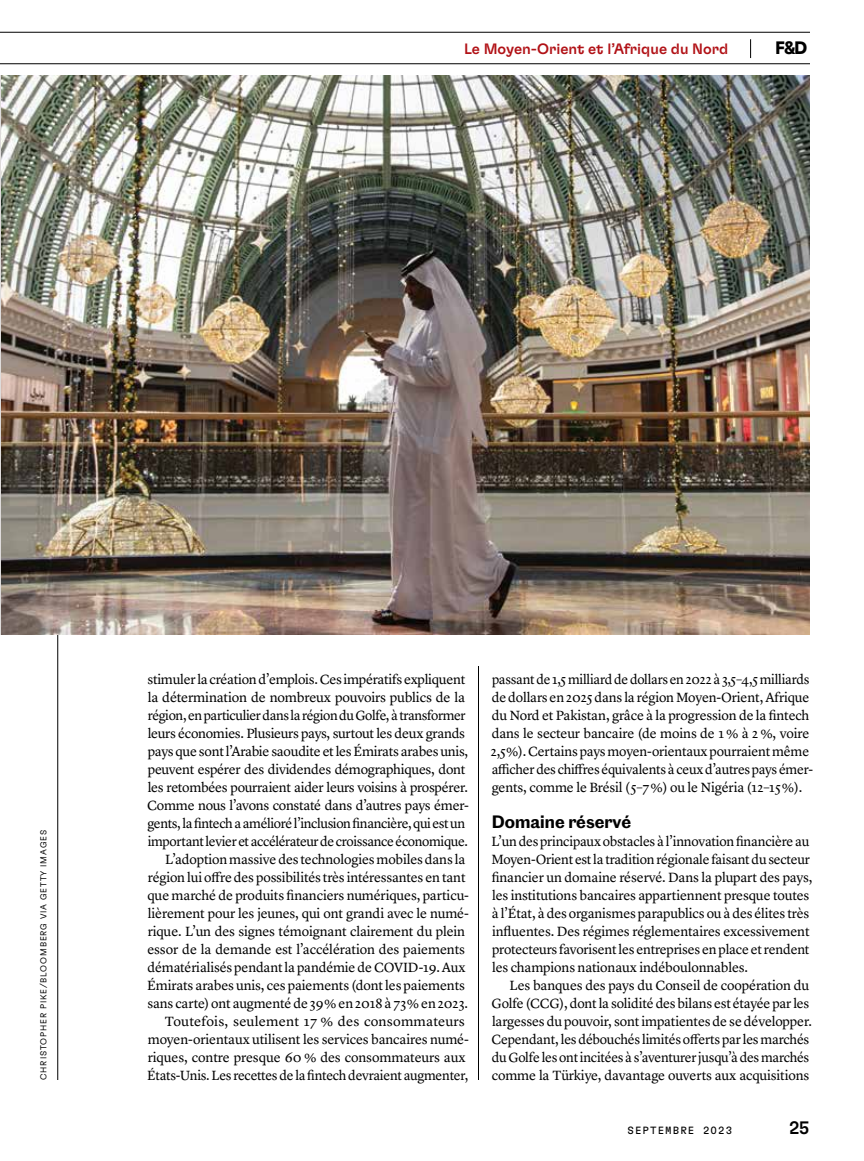
<style>
.page{position:relative;width:864px;height:1161px;background:#fff}
.page>*{position:absolute;margin:0;border:0;box-sizing:border-box;transform-origin:0 0}
.t1{font:700 18px "GT Flexa";color:#000}
.t2{font:500 18px "GT Flexa";color:#000}
.t3{font:600 16.5px "Caslon Doric";color:#000}
.t4{font:500 15px "GT Flexa";color:#b11116}
.t5{font:13.8px/18px "Lyon Text";letter-spacing:-.015em;color:#000}
.t6{font:10.5px "GT Flexa Mono";letter-spacing:.1em;color:#000}
.t7{font:300 8.7px "GT Flexa";letter-spacing:.1em;color:#000}
</style>
<div class="page">
<svg style="left:750px;top:39px;width:1px;height:19px"></svg>
<hr style="left:57px;top:75px;width:1px;height:1005px;background:#000">
<hr style="left:0;top:32px;width:810px;height:1px;background:#000">
<hr style="left:0;top:63px;width:810px;height:1px;background:#000">
<hr style="left:478px;top:666px;width:1px;height:414px;background:#000">
<img style="left:2px;top:75px;width:808px;height:559px">
<p class="t4" style="left:464px;top:39px;width:266px">Le Moyen-Orient et l’Afrique du Nord</p>
<h1 class="t1" style="left:775px;top:37px;width:33px">F&amp;D</h1>
<p class="t7" style="left:38px;top:1080px;width:251px;rotate:-90deg">CHRISTOPHER PIKE/BLOOMBERG VIA GETTY IMAGES</p>
<p class="t5" style="left:147px;top:669px;width:323px;text-align:right">stimuler la création d’emplois. Ces impératifs expliquent la détermination de nombreux pouvoirs publics de la région, en particulier dans la région du Golfe, à transformer leurs économies. Plusieurs pays, surtout les deux grands pays que sont l’Arabie saoudite et les Émirats arabes unis, peuvent espérer des dividendes démographiques, dont les retombées pourraient aider leurs voisins à prospérer.<br>Comme nous l’avons constaté dans d’autres pays émer&shy;gents, la fintech a amélioré l’inclusion financière, qui est un important levier et accélérateur de croissance économique.<br>L’adoption massive des technologies mobiles dans la région lui offre des possibilités très intéressantes en tant que marché de produits financiers numériques, particu&shy;lièrement pour les jeunes, qui ont grandi avec le numé&shy;rique. L’un des signes témoignant clairement du plein essor de la demande est l’accélération des paiements dématérialisés pendant la pandémie de COVID-19. Aux Émirats arabes unis, ces paiements (dont les paiements sans carte) ont augmenté de 39 % en 2018 à 73 % en 2023.<br>Toutefois, seulement 17 % des consommateurs moyen-orientaux utilisent les services bancaires numé&shy;riques, contre presque 60 % des consommateurs aux États-Unis. Les recettes de la fintech devraient augmenter,</p>
<p class="t5" style="left:491px;top:669px;width:324px">passant de 1,5milliard de dollars en 2022 à 3,5–4,5milliards de dollars en 2025 dans la région Moyen-Orient, Afrique du Nord et Pakistan, grâce à la progression de la fintech dans le secteur bancaire (de moins de 1 % à 2 %, voire 2,5 %). Certains pays moyen-orientaux pourraient même afficher des chiffres équivalents à ceux d’autres pays émer&shy;gents, comme le Brésil (5–7 %) ou le Nigéria (12–15 %).</p>
<p class="t3" style="left:492px;top:809px;width:141px">Domaine réservé</p>
<p class="t5" style="left:492px;top:831px;width:322px">L’un des principaux obstacles à l’innovation financière au Moyen-Orient est la tradition régionale faisant du secteur financier un domaine réservé. Dans la plupart des pays, les institutions bancaires appartiennent presque toutes à l’État, à des organismes parapublics ou à des élites très influentes. Des régimes réglementaires excessivement protecteurs favorisent les entreprises en place et rendent les champions nationaux indéboulonnables.</p>
<p class="t5" style="left:492px;top:975px;width:322px;text-indent:18px">Les banques des pays du Conseil de coopération du Golfe (CCG), dont la solidité des bilans est étayée par les largesses du pouvoir, sont impatientes de se développer.<br>Cependant, les débouchés limités offerts par les marchés du Golfe les ont incitées à s’aventurer jusqu’à des marchés comme la Türkiye, davantage ouverts aux acquisitions</p>
<p class="t6" style="left:628px;top:1124px;width:106px">SEPTEMBRE 2023</p>
<h1 class="t2" style="left:789px;top:1117px;width:21px">25</h1>
</div>
